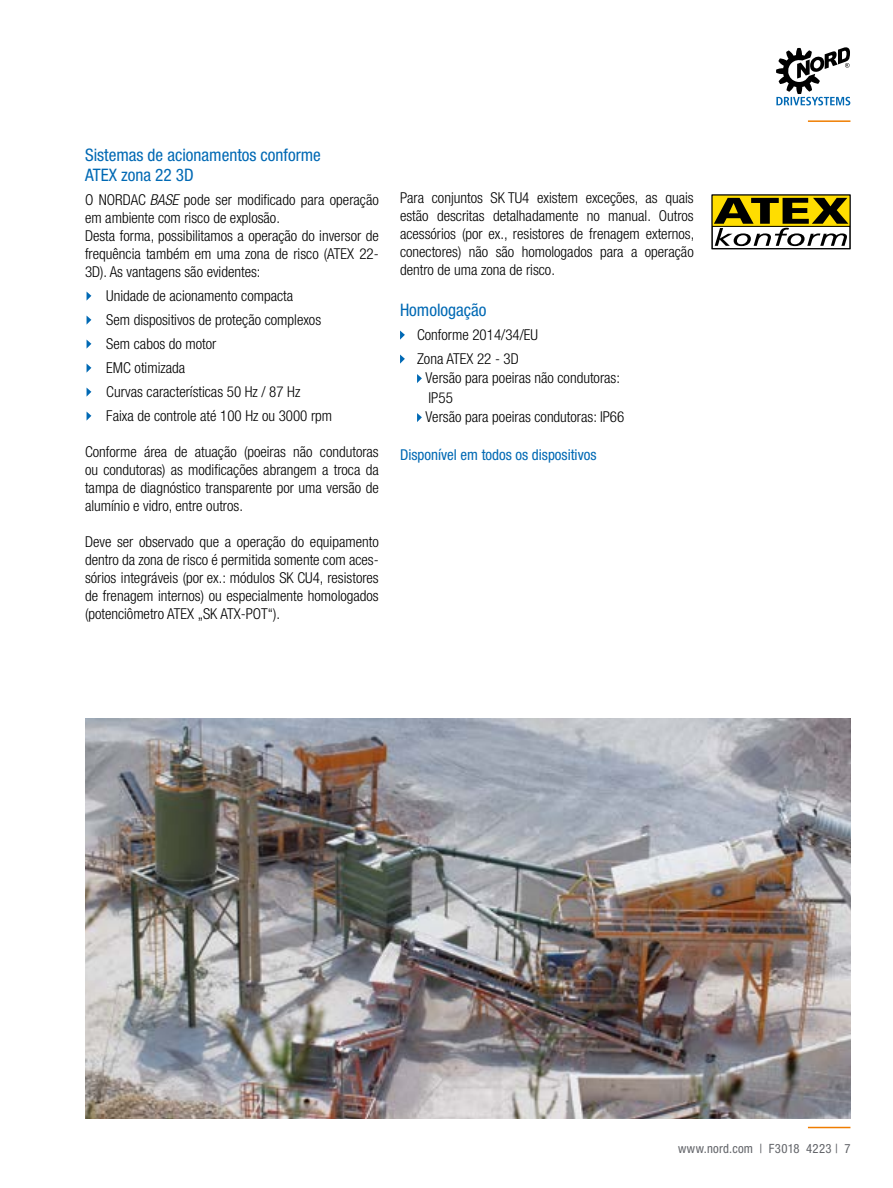
<style>
.page{position:relative;width:893px;height:1188px;background:#fff}
.page>*{position:absolute;margin:0;border:0;box-sizing:border-box;transform-origin:0 0}
.t1{font:condensed 17.25px/19.5px "Helvetica Neue LT Pro";color:#0069b4}
.t2{font:300 condensed 15px/18px "Helvetica Neue LT Pro";color:#000}
.t3{font:condensed 15px "Helvetica Neue LT Pro";color:#0069b4}
.t4{font:condensed 12.75px "Helvetica Neue LT Pro";letter-spacing:.02em;color:#63656a}
.s1{font-style:italic}
</style>
<div class="page">
<hr style="left:808px;top:1127px;width:42px;height:1px;background:#ef7d00">
<hr style="left:808px;top:120px;width:42px;height:2px;background:#ef7d00">
<svg style="left:776px;top:47px;width:74px;height:58px"></svg>
<svg style="left:87px;top:292px;width:4px;height:8px"></svg>
<svg style="left:87px;top:316px;width:4px;height:8px"></svg>
<svg style="left:87px;top:340px;width:4px;height:8px"></svg>
<svg style="left:87px;top:364px;width:4px;height:8px"></svg>
<svg style="left:87px;top:388px;width:4px;height:8px"></svg>
<svg style="left:87px;top:412px;width:4px;height:8px"></svg>
<svg style="left:400px;top:331px;width:5px;height:9px"></svg>
<svg style="left:400px;top:355px;width:5px;height:9px"></svg>
<svg style="left:417px;top:374px;width:5px;height:9px"></svg>
<svg style="left:417px;top:413px;width:5px;height:9px"></svg>
<svg style="left:712px;top:194px;width:138px;height:55px"></svg>
<img style="left:85px;top:719px;width:765px;height:399px">
<p class="t1" style="left:85px;top:145px;width:237px">Sistemas de acionamentos conforme<br>ATEX zona 22 3D</p>
<p class="t2" style="left:85px;top:190px;width:295px">O NORDAC <span class="s1">BASE</span> pode ser modificado para operação em ambiente com risco de explosão.<br>Desta forma, possibilitamos a operação do inversor de frequência também em uma zona de risco (ATEX 22- 3D). As vantagens são evidentes:</p>
<p class="t2" style="left:106px;top:283px;width:227px;line-height:24px">Unidade de acionamento compacta<br>Sem dispositivos de proteção complexos<br>Sem cabos do motor<br>EMC otimizada<br>Curvas características 50 Hz / 87 Hz<br>Faixa de controle até 100 Hz ou 3000 rpm</p>
<p class="t2" style="left:85px;top:442px;width:295px;text-align:justify">Conforme área de atuação (poeiras não condutoras ou condutoras) as modificações abrangem a troca da tampa de diagnóstico transparente por uma versão de alumínio e vidro, entre outros.</p>
<p class="t2" style="left:85px;top:532px;width:295px;text-align:justify">Deve ser observado que a operação do equipamento dentro da zona de risco é permitida somente com aces&shy;sórios integráveis (por ex.: módulos SK CU4, resistores de frenagem internos) ou especialmente homologados (potenciômetro ATEX „SK ATX-POT“).</p>
<p class="t2" style="left:400px;top:189px;width:296px;text-align:justify">Para conjuntos SK TU4 existem exceções, as quais estão descritas detalhadamente no manual. Outros acessórios (por ex., resistores de frenagem externos, conectores) não são homologados para a operação dentro de uma zona de risco.</p>
<p class="t1" style="left:400px;top:300px;width:88px">Homologação</p>
<p class="t2" style="left:417px;top:322px;width:123px;line-height:24px">Conforme 2014/34/EU<br>Zona ATEX 22 - 3D</p>
<p class="t2" style="left:426px;top:368px;width:200px;line-height:19.5px">Versão para poeiras não condutoras:<br>IP55<br>Versão para poeiras condutoras: IP66</p>
<p class="t3" style="left:400px;top:446px;width:198px">Disponível em todos os dispositivos</p>
<p class="t4" style="left:678px;top:1141px;width:174px">www.nord.com | F3018 4223 | 7</p>
</div>
